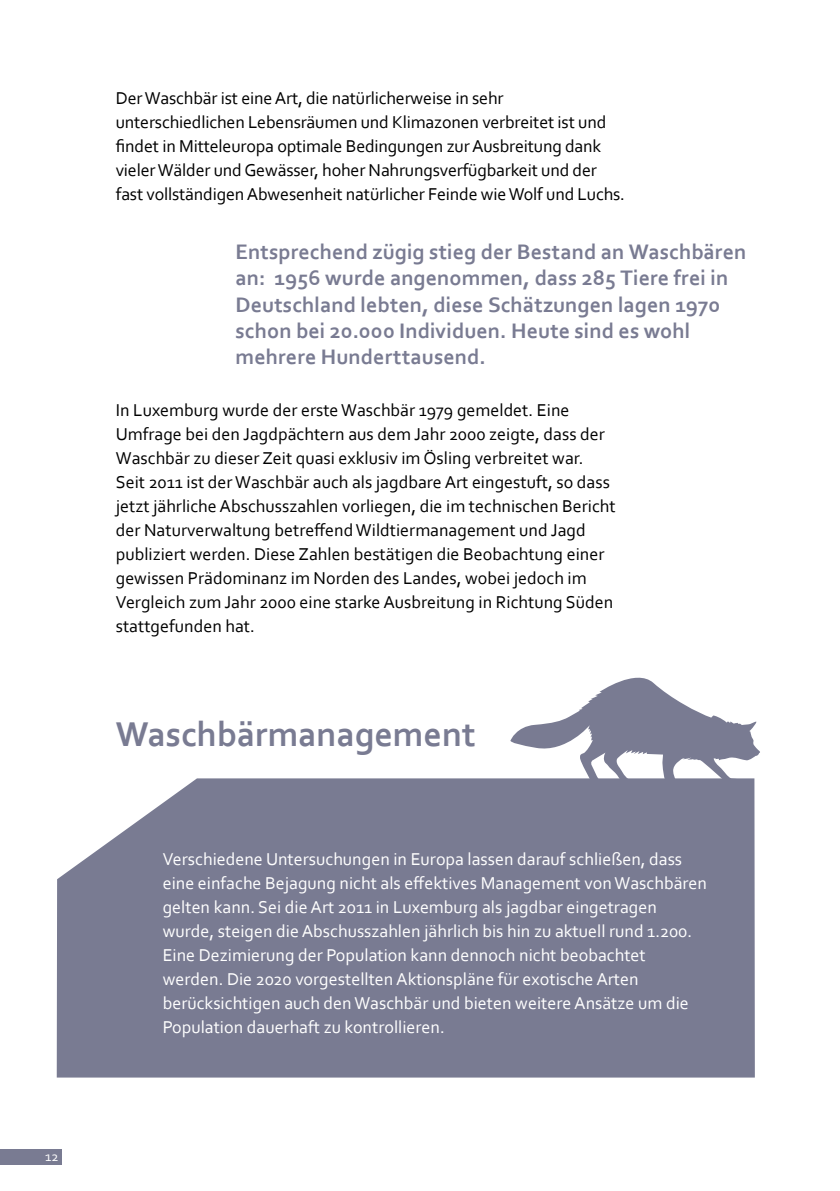
<style>
.page{position:relative;width:840px;height:1191px;background:#fff}
.page>*{position:absolute;margin:0;border:0;box-sizing:border-box;transform-origin:0 0}
.t1{font:700 36px "Corbel";letter-spacing:-.005em;color:#797b92}
.t2{font:700 22px/26.4px "Corbel";letter-spacing:.005em;color:#797b92}
.t3{font:18px/24px "Corbel";color:#000}
.t4{font:18px/24px "Corbel";color:#fff}
.t5{font:14px "Corbel";color:#fff}
</style>
<div class="page">
<div style="left:57px;top:778px;width:697px;height:299px;background:#797b92"></div>
<svg style="left:505px;top:677px;width:254px;height:112px"></svg>
<div style="left:0;top:1149px;width:62px;height:15px;background:#797b92"></div>
<p class="t5" style="left:45px;top:1147px;width:15px">12</p>
<p class="t3" style="left:116px;top:86px;width:510px">Der Waschbär ist eine Art, die natürlicherweise in sehr unterschiedlichen Lebensräumen und Klimazonen verbreitet ist und findet in Mitteleuropa optimale Bedingungen zur Ausbreitung dank vieler Wälder und Gewässer, hoher Nahrungsverfügbarkeit und der fast vollständigen Abwesenheit natürlicher Feinde wie Wolf und Luchs.</p>
<p class="t2" style="left:235px;top:238px;width:512px">Entsprechend zügig stieg der Bestand an Waschbären an: 1956 wurde angenommen, dass 285 Tiere frei in Deutschland lebten, diese Schätzungen lagen 1970 schon bei 20.000 Individuen. Heute sind es wohl mehrere Hunderttausend.</p>
<p class="t3" style="left:116px;top:398px;width:501px">In Luxemburg wurde der erste Waschbär 1979 gemeldet. Eine Umfrage bei den Jagdpächtern aus dem Jahr 2000 zeigte, dass der Waschbär zu dieser Zeit quasi exklusiv im Ösling verbreitet war.<br>Seit 2011 ist der Waschbär auch als jagdbare Art eingestuft, so dass jetzt jährliche Abschusszahlen vorliegen, die im technischen Bericht der Naturverwaltung betreffend Wildtiermanagement und Jagd publiziert werden. Diese Zahlen bestätigen die Beobachtung einer gewissen Prädominanz im Norden des Landes, wobei jedoch im Vergleich zum Jahr 2000 eine starke Ausbreitung in Richtung Süden stattgefunden hat.</p>
<h1 class="t1" style="left:116px;top:712px;width:361px">Waschbärmanagement</h1>
<p class="t4" style="left:163px;top:846px;width:545px">Verschiedene Untersuchungen in Europa lassen darauf schließen, dass eine einfache Bejagung nicht als effektives Management von Waschbären gelten kann. Sei die Art 2011 in Luxemburg als jagdbar eingetragen wurde, steigen die Abschusszahlen jährlich bis hin zu aktuell rund 1.200.<br>Eine Dezimierung der Population kann dennoch nicht beobachtet werden. Die 2020 vorgestellten Aktionspläne für exotische Arten berücksichtigen auch den Waschbär und bieten weitere Ansätze um die Population dauerhaft zu kontrollieren.</p>
</div>
